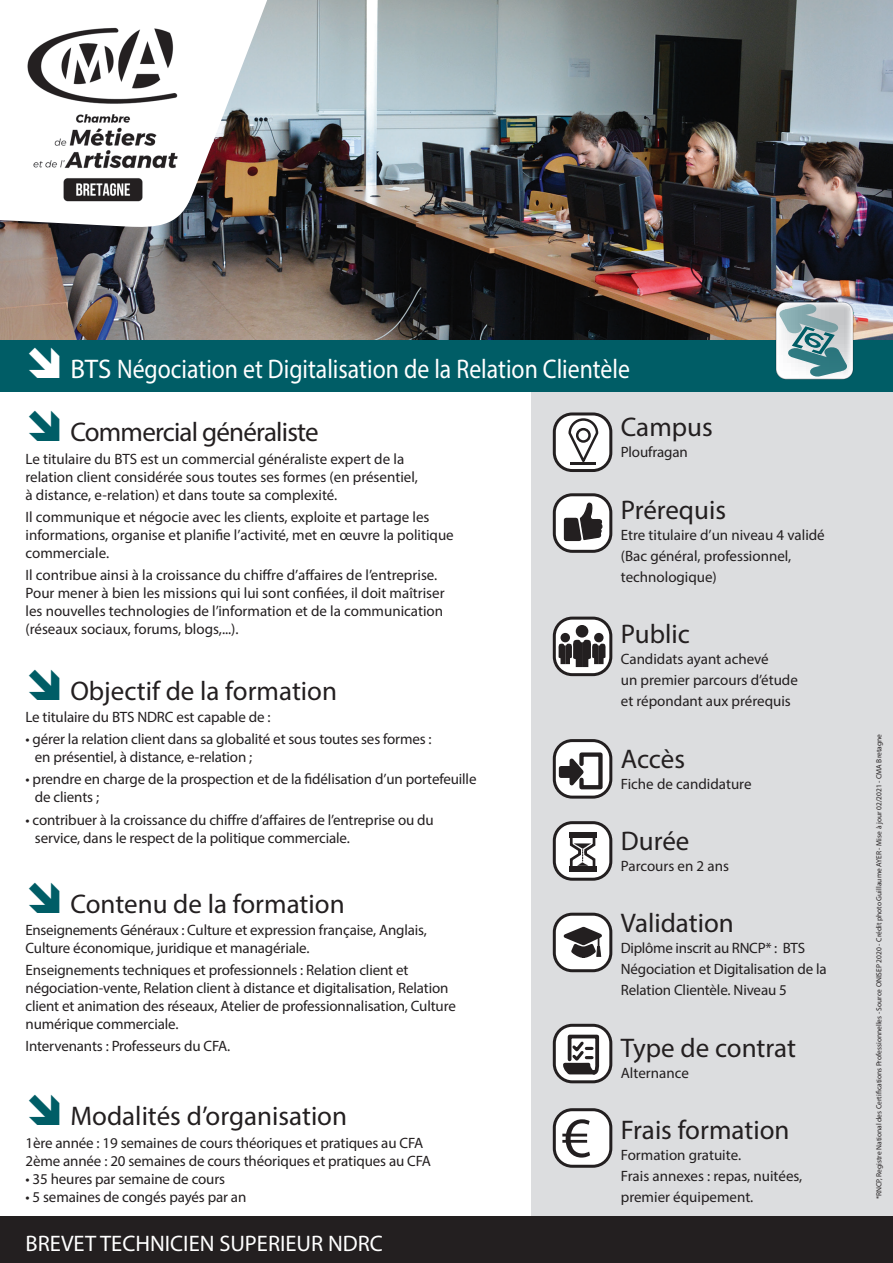
<style>
.page{position:relative;width:893px;height:1263px;background:#fff}
.page>*{position:absolute;margin:0;border:0;box-sizing:border-box;transform-origin:0 0}
.t1{font:57px "Myriad Pro";color:#231f20}
.TITRES_FLECHES{font:27px "Myriad Pro";color:#231f20}
.t2{font:27px "Myriad Pro";color:#fff}
.TITRES_FLECHES-2{font:27px "Myriad Pro";letter-spacing:-.03em;color:#231f20}
.t3{font:22.5px "Myriad Pro";color:#fff}
.TEXTE_COURANT{font:15px/18px "Myriad Pro";letter-spacing:-.01em;color:#231f20}
.t4{font:7.5px "Myriad Pro";color:#231f20}
</style>
<div class="page">
<div style="left:531px;top:82px;width:362px;height:1181px;background:#dcdddf"></div>
<img style="left:0;top:0;width:893px;height:340px">
<div style="left:0;top:340px;width:893px;height:51px;background:#005d66"></div>
<div style="left:554px;top:414px;width:57px;height:56px;background:#fff;border-radius:18px"></div>
<svg style="left:568px;top:418px;width:31px;height:47px"></svg>
<hr style="left:571px;top:463px;width:25px;height:2px;background:#231f20">
<div style="left:576px;top:428px;width:15px;height:15px;border:2px solid #231f20;border-radius:50%"></div>
<div style="left:553px;top:412px;width:59px;height:60px;border:3px solid #231f20;border-radius:18px"></div>
<div style="left:554px;top:495px;width:57px;height:56px;background:#fff;border-radius:18px"></div>
<svg style="left:563px;top:502px;width:40px;height:40px"></svg>
<div style="left:553px;top:493px;width:59px;height:60px;border:3px solid #231f20;border-radius:18px"></div>
<div style="left:554px;top:740px;width:57px;height:57px;background:#fff;border-radius:18px"></div>
<div style="left:561px;top:768px;width:14px;height:8px;background:#231f20"></div>
<div style="left:559px;top:766px;width:18px;height:12px;border:4px solid #231f20"></div>
<svg style="left:566px;top:752px;width:37px;height:38px"></svg>
<div style="left:553px;top:739px;width:59px;height:60px;border:3px solid #231f20;border-radius:18px"></div>
<div style="left:554px;top:823px;width:57px;height:56px;background:#fff;border-radius:18px"></div>
<div style="left:569px;top:866px;width:27px;height:5px;background:#231f20"></div>
<div style="left:569px;top:833px;width:27px;height:5px;background:#231f20"></div>
<svg style="left:569px;top:834px;width:28px;height:36px"></svg>
<div style="left:553px;top:821px;width:59px;height:60px;border:3px solid #231f20;border-radius:18px"></div>
<div style="left:554px;top:914px;width:57px;height:57px;background:#fff;border-radius:18px"></div>
<svg style="left:557px;top:924px;width:51px;height:34px"></svg>
<div style="left:553px;top:913px;width:59px;height:59px;border:3px solid #231f20;border-radius:18px"></div>
<div style="left:554px;top:1025px;width:57px;height:57px;background:#fff;border-radius:18px"></div>
<svg style="left:561px;top:1034px;width:39px;height:43px"></svg>
<div style="left:553px;top:1024px;width:59px;height:59px;border:3px solid #231f20;border-radius:18px"></div>
<div style="left:554px;top:1110px;width:57px;height:56px;background:#fff;border-radius:18px"></div>
<div style="left:553px;top:1108px;width:59px;height:60px;border:3px solid #231f20;border-radius:18px"></div>
<svg style="left:554px;top:618px;width:57px;height:57px"></svg>
<div style="left:576px;top:625px;width:12px;height:12px;background:#231f20;border-radius:50%"></div>
<div style="left:560px;top:633px;width:10px;height:9px;background:#231f20;border-radius:50%"></div>
<div style="left:594px;top:633px;width:10px;height:9px;background:#231f20;border-radius:50%"></div>
<svg style="left:558px;top:640px;width:48px;height:27px"></svg>
<div style="left:553px;top:617px;width:59px;height:59px;border:3px solid #231f20;border-radius:18px"></div>
<svg style="left:776px;top:302px;width:77px;height:77px"></svg>
<img style="left:0;top:0;width:385px;height:228px">
<img style="left:24px;top:20px;width:158px;height:190px">
<div style="left:0;top:1216px;width:893px;height:47px;background:#231f20"></div>
<p class="t2" style="left:70px;top:352px;width:561px">BTS Négociation et Digitalisation de la Relation Clientèle</p>
<p class="TITRES_FLECHES" style="left:621px;top:411px;width:93px">Campus</p>
<p class="TEXTE_COURANT" style="left:621px;top:443px;width:68px">Ploufragan</p>
<p class="TITRES_FLECHES" style="left:621px;top:493px;width:107px">Prérequis</p>
<p class="TEXTE_COURANT" style="left:621px;top:524px;width:205px;line-height:21px">Etre titulaire d’un niveau 4 validé (Bac général, professionnel, technologique)</p>
<p class="TITRES_FLECHES" style="left:621px;top:617px;width:70px">Public</p>
<p class="TEXTE_COURANT" style="left:621px;top:648px;width:179px;line-height:21px">Candidats ayant achevé<br>un premier parcours d’étude et répondant aux prérequis</p>
<p class="TITRES_FLECHES" style="left:621px;top:742px;width:66px">Accès</p>
<p class="TEXTE_COURANT" style="left:621px;top:774px;width:132px">Fiche de candidature</p>
<p class="TITRES_FLECHES-2" style="left:70px;top:416px;width:250px">Commercial généraliste</p>
<p class="TEXTE_COURANT" style="left:26px;top:449px;width:394px">Le titulaire du BTS est un commercial généraliste expert de la relation client considérée sous toutes ses formes (en présentiel, à distance, e-relation) et dans toute sa complexité.</p>
<p class="TEXTE_COURANT" style="left:26px;top:508px;width:430px">Il communique et négocie avec les clients, exploite et partage les informations, organise et planifie l’activité, met en œuvre la politique commerciale.</p>
<p class="TEXTE_COURANT" style="left:26px;top:566px;width:421px">Il contribue ainsi à la croissance du chiffre d’affaires de l’entreprise.<br>Pour mener à bien les missions qui lui sont confiées, il doit maîtriser les nouvelles technologies de l’information et de la communication (réseaux sociaux, forums, blogs,...).</p>
<p class="TITRES_FLECHES" style="left:70px;top:674px;width:268px">Objectif de la formation</p>
<p class="TEXTE_COURANT" style="left:26px;top:708px;width:247px">Le titulaire du BTS NDRC est capable de :</p>
<p class="TEXTE_COURANT" style="left:35px;top:730px;width:398px;text-indent:-9px">• gérer la relation client dans sa globalité et sous toutes ses formes : en présentiel, à distance, e-relation ;</p>
<p class="TEXTE_COURANT" style="left:35px;top:770px;width:443px;text-indent:-9px">• prendre en charge de la prospection et de la fidélisation d’un portefeuille de clients ;</p>
<p class="TEXTE_COURANT" style="left:35px;top:810px;width:400px;text-indent:-9px">• contribuer à la croissance du chiffre d’affaires de l’entreprise ou du service, dans le respect de la politique commerciale.</p>
<p class="TITRES_FLECHES" style="left:621px;top:824px;width:70px">Durée</p>
<p class="TEXTE_COURANT" style="left:621px;top:857px;width:110px">Parcours en 2 ans</p>
<p class="TITRES_FLECHES" style="left:70px;top:887px;width:276px">Contenu de la formation</p>
<p class="TEXTE_COURANT" style="left:26px;top:920px;width:403px">Enseignements Généraux : Culture et expression française, Anglais,<br>Culture économique, juridique et managériale.</p>
<p class="TEXTE_COURANT" style="left:26px;top:961px;width:432px">Enseignements techniques et professionnels : Relation client et négociation-vente, Relation client à distance et digitalisation, Relation client et animation des réseaux, Atelier de professionnalisation, Culture numérique commerciale.</p>
<p class="TEXTE_COURANT" style="left:26px;top:1037px;width:206px">Intervenants : Professeurs du CFA.</p>
<p class="TITRES_FLECHES" style="left:70px;top:1099px;width:278px">Modalités d’organisation</p>
<p class="TEXTE_COURANT" style="left:26px;top:1133px;width:399px">1ère année : 19 semaines de cours théoriques et pratiques au CFA</p>
<p class="TEXTE_COURANT" style="left:26px;top:1151px;width:407px">2ème année : 20 semaines de cours théoriques et pratiques au CFA</p>
<p class="TEXTE_COURANT" style="left:26px;top:1169px;width:201px">• 35 heures par semaine de cours</p>
<p class="TEXTE_COURANT" style="left:26px;top:1187px;width:222px">• 5 semaines de congés payés par an</p>
<p class="t3" style="left:26px;top:1229px;width:359px">BREVET TECHNICIEN SUPERIEUR NDRC</p>
<p class="t1" style="left:562px;top:1103px;width:31px">€</p>
<p class="TITRES_FLECHES" style="left:621px;top:907px;width:115px">Validation</p>
<p class="TEXTE_COURANT" style="left:621px;top:938px;width:207px;line-height:21px">Diplôme inscrit au RNCP* : BTS<br>Négociation et Digitalisation de la<br>Relation Clientèle. Niveau 5</p>
<p class="TITRES_FLECHES" style="left:621px;top:1031px;width:177px">Type de contrat</p>
<p class="TEXTE_COURANT" style="left:621px;top:1063px;width:70px">Alternance</p>
<p class="TITRES_FLECHES" style="left:621px;top:1113px;width:170px">Frais formation</p>
<p class="TEXTE_COURANT" style="left:621px;top:1144px;width:183px;line-height:21px">Formation gratuite.<br>Frais annexes : repas, nuitées, premier équipement.</p>
<p class="t4" style="left:874px;top:1199px;width:466px;rotate:-90deg">*RNCP, Registre National des Certifications Professionnelles - Source ONISEP 2020 - Crédit photo Guillaume AYER - Mise à jour 02/2021 - CMA Bretagne</p>
</div>
